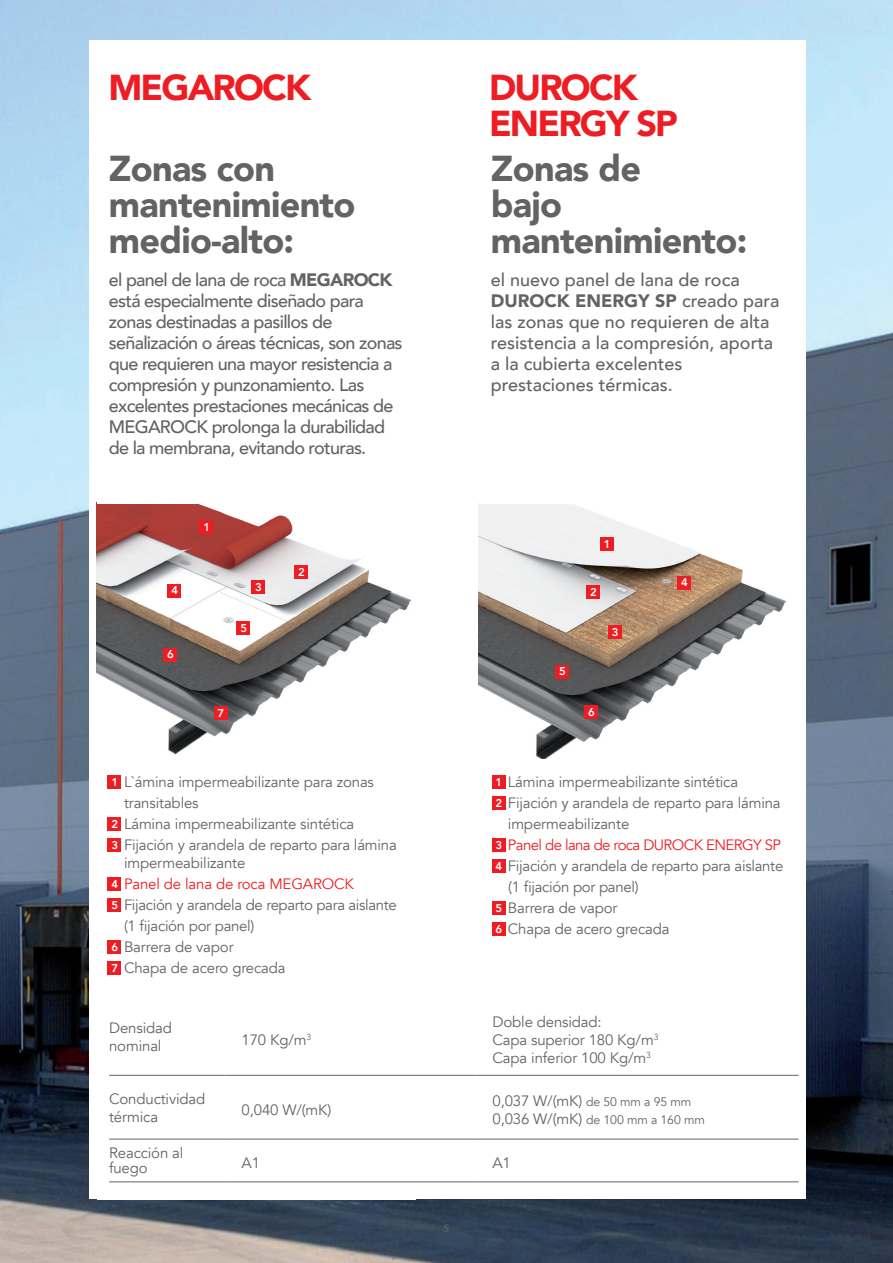
<style>
.page{position:relative;width:893px;height:1263px;background:#fff}
.page>*{position:absolute;margin:0;border:0;box-sizing:border-box;transform-origin:0 0}
.t1{font:900 36px/36px "Avenir";letter-spacing:-.02em;color:#636366}
.t2{font:900 36px/36px "Avenir";letter-spacing:-.05em;color:#ee1d23}
.t3{font:500 18px/21px "Avenir";letter-spacing:-.04em;color:#636366}
.t4{font:500 18px/21px "Avenir";color:#636366}
.t5{font:15px/18px "Avenir";letter-spacing:-.01em;color:#636366}
.t6{font:15px "Avenir";letter-spacing:-.04em;color:#ee1d23}
.t7{font:15px "Avenir";letter-spacing:-.01em;color:#ee1d23}
.t8{font:12.3px "Avenir";letter-spacing:-.01em;color:#636366}
.t9{font:800 11.25px "Avenir";color:#fff}
.t10{font:500 10.5px "Avenir";color:#636366}
.s1{font-weight:900}
.s2{font-weight:800;font-size:11.25px;color:#fff}
.s3{font-size:12.3px}
.s4{font-size:15px}
</style>
<div class="page">
<img style="left:0;top:0;width:893px;height:1263px">
<div style="left:89px;top:40px;width:717px;height:1159px;background:#fff"></div>
<img style="left:97px;top:504px;width:315px;height:251px">
<div style="left:294px;top:565px;width:14px;height:13px;background:#ee1d23"></div>
<div style="left:108px;top:775px;width:13px;height:14px;background:#ee1d23"></div>
<div style="left:108px;top:817px;width:13px;height:14px;background:#ee1d23"></div>
<div style="left:108px;top:838px;width:13px;height:14px;background:#ee1d23"></div>
<div style="left:108px;top:877px;width:13px;height:14px;background:#ee1d23"></div>
<div style="left:108px;top:898px;width:13px;height:14px;background:#ee1d23"></div>
<div style="left:108px;top:940px;width:13px;height:14px;background:#ee1d23"></div>
<div style="left:108px;top:961px;width:13px;height:14px;background:#ee1d23"></div>
<img style="left:479px;top:504px;width:308px;height:255px">
<div style="left:492px;top:775px;width:14px;height:13px;background:#ee1d23"></div>
<div style="left:492px;top:796px;width:14px;height:13px;background:#ee1d23"></div>
<div style="left:492px;top:838px;width:14px;height:13px;background:#ee1d23"></div>
<div style="left:492px;top:859px;width:14px;height:13px;background:#ee1d23"></div>
<div style="left:492px;top:901px;width:14px;height:13px;background:#ee1d23"></div>
<div style="left:492px;top:922px;width:14px;height:13px;background:#ee1d23"></div>
<hr style="left:109px;top:1075px;width:116px;height:1px;background:#636366">
<hr style="left:225px;top:1075px;width:250px;height:1px;background:#636366">
<hr style="left:475px;top:1075px;width:324px;height:1px;background:#636366">
<hr style="left:109px;top:1139px;width:116px;height:1px;background:#636366">
<hr style="left:225px;top:1139px;width:250px;height:1px;background:#636366">
<hr style="left:475px;top:1139px;width:324px;height:1px;background:#636366">
<hr style="left:109px;top:1181px;width:116px;height:1px;background:#636366">
<hr style="left:225px;top:1181px;width:250px;height:1px;background:#636366">
<hr style="left:475px;top:1181px;width:324px;height:1px;background:#636366">
<div style="left:237px;top:622px;width:13px;height:13px;background:#ee1d23"></div>
<div style="left:251px;top:580px;width:14px;height:14px;background:#ee1d23"></div>
<div style="left:168px;top:584px;width:13px;height:13px;background:#ee1d23"></div>
<div style="left:214px;top:707px;width:13px;height:13px;background:#ee1d23"></div>
<div style="left:163px;top:648px;width:14px;height:13px;background:#ee1d23"></div>
<div style="left:199px;top:520px;width:14px;height:14px;background:#ee1d23"></div>
<div style="left:586px;top:585px;width:14px;height:14px;background:#ee1d23"></div>
<div style="left:555px;top:665px;width:14px;height:13px;background:#ee1d23"></div>
<div style="left:608px;top:625px;width:14px;height:13px;background:#ee1d23"></div>
<div style="left:677px;top:576px;width:14px;height:13px;background:#ee1d23"></div>
<div style="left:584px;top:705px;width:14px;height:14px;background:#ee1d23"></div>
<div style="left:600px;top:537px;width:14px;height:14px;background:#ee1d23"></div>
<h1 class="t2" style="left:108px;top:68px;width:204px">MEGAROCK</h1>
<h1 class="t2" style="left:489px;top:68px;width:190px">DUROCK<br>ENERGY SP</h1>
<h1 class="t1" style="left:109px;top:149px;width:248px">Zonas con mantenimiento medio-alto:</h1>
<p class="t3" style="left:109px;top:268px;width:295px">el panel de lana de roca <span class="s1">MEGAROCK </span>está especialmente diseñado para zonas destinadas a pasillos de señalización o áreas técnicas, son zonas que requieren una mayor resistencia a compresión y punzonamiento. Las excelentes prestaciones mecánicas de MEGAROCK prolonga la durabilidad de la membrana, evitando roturas.</p>
<p class="t9" style="left:171px;top:582px;width:8px">4</p>
<p class="t9" style="left:167px;top:646px;width:8px">6</p>
<p class="t9" style="left:203px;top:518px;width:8px">1</p>
<p class="t9" style="left:255px;top:578px;width:8px">3</p>
<p class="t9" style="left:240px;top:619px;width:8px">5</p>
<p class="t9" style="left:217px;top:704px;width:8px">7</p>
<p class="t9" style="left:298px;top:563px;width:8px">2</p>
<p class="t5" style="left:111px;top:773px;width:264px"><span class="s2">1</span> L`ámina impermeabilizante para zonas</p>
<p class="t5" style="left:124px;top:794px;width:76px">transitables</p>
<p class="t5" style="left:111px;top:815px;width:244px"><span class="s2">2</span> Lámina impermeabilizante sintética</p>
<p class="t5" style="left:111px;top:836px;width:287px"><span class="s2">3</span> Fijación y arandela de reparto para lámina</p>
<p class="t5" style="left:124px;top:854px;width:123px">impermeabilizante</p>
<p class="t7" style="left:111px;top:875px;width:244px"><span class="s2">4</span> Panel de lana de roca MEGAROCK</p>
<p class="t5" style="left:111px;top:896px;width:287px"><span class="s2">5</span> Fijación y arandela de reparto para aislante</p>
<p class="t5" style="left:124px;top:917px;width:132px">(1 fijación por panel)</p>
<p class="t5" style="left:111px;top:938px;width:124px"><span class="s2">6</span> Barrera de vapor</p>
<p class="t5" style="left:111px;top:959px;width:176px"><span class="s2">7</span> Chapa de acero grecada</p>
<p class="t5" style="left:109px;top:1019px;width:64px">Densidad nominal</p>
<p class="t5" style="left:242px;top:1031px;width:71px">170 Kg/m<sup>3</sup></p>
<p class="t5" style="left:109px;top:1090px;width:98px">Conductividad térmica</p>
<p class="t5" style="left:242px;top:1101px;width:91px">0,040 W/(mK)</p>
<h1 class="t1" style="left:491px;top:149px;width:258px">Zonas de<br>bajo mantenimiento:</h1>
<p class="t4" style="left:491px;top:268px;width:290px">el nuevo panel de lana de roca<br><span class="s1">DUROCK ENERGY SP</span> creado para las zonas que no requieren de alta resistencia a la compresión, aporta a la cubierta excelentes prestaciones térmicas.</p>
<p class="t9" style="left:559px;top:663px;width:8px">5</p>
<p class="t9" style="left:604px;top:535px;width:8px">1</p>
<p class="t9" style="left:590px;top:583px;width:8px">2</p>
<p class="t9" style="left:612px;top:623px;width:8px">3</p>
<p class="t9" style="left:588px;top:703px;width:8px">6</p>
<p class="t9" style="left:681px;top:574px;width:8px">4</p>
<p class="t5" style="left:496px;top:773px;width:244px"><span class="s2">1</span> Lámina impermeabilizante sintética</p>
<p class="t5" style="left:496px;top:794px;width:287px"><span class="s2">2</span> Fijación y arandela de reparto para lámina</p>
<p class="t5" style="left:508px;top:815px;width:123px">impermeabilizante</p>
<p class="t6" style="left:496px;top:836px;width:287px"><span class="s2">3</span> Panel de lana de roca DUROCK ENERGY SP</p>
<p class="t5" style="left:496px;top:857px;width:289px"><span class="s2">4</span> Fijación y arandela de reparto para aislante</p>
<p class="t5" style="left:508px;top:878px;width:132px">(1 fijación por panel)</p>
<p class="t5" style="left:496px;top:899px;width:124px"><span class="s2">5</span> Barrera de vapor</p>
<p class="t5" style="left:496px;top:920px;width:175px"><span class="s2">6</span> Chapa de acero grecada</p>
<p class="t5" style="left:492px;top:1013px;width:168px">Doble densidad:<br>Capa superior 180 Kg/m<sup>3<br></sup>Capa inferior 100 Kg/m<sup>3</sup></p>
<p class="t5" style="left:492px;top:1092px;width:200px">0,037 W/(mK) <span class="s3">de 50 mm a 95 mm</span></p>
<p class="t8" style="left:492px;top:1112px;width:214px"><span class="s4">0,036 W/(mK)</span> de 100 mm a 160 mm</p>
<p class="t5" style="left:109px;top:1146px;width:76px;line-height:15px">Reacción al fuego</p>
<p class="t5" style="left:242px;top:1154px;width:20px">A1</p>
<p class="t5" style="left:492px;top:1154px;width:20px">A1</p>
<p class="t10" style="left:444px;top:1219px;width:7px">5</p>
</div>
